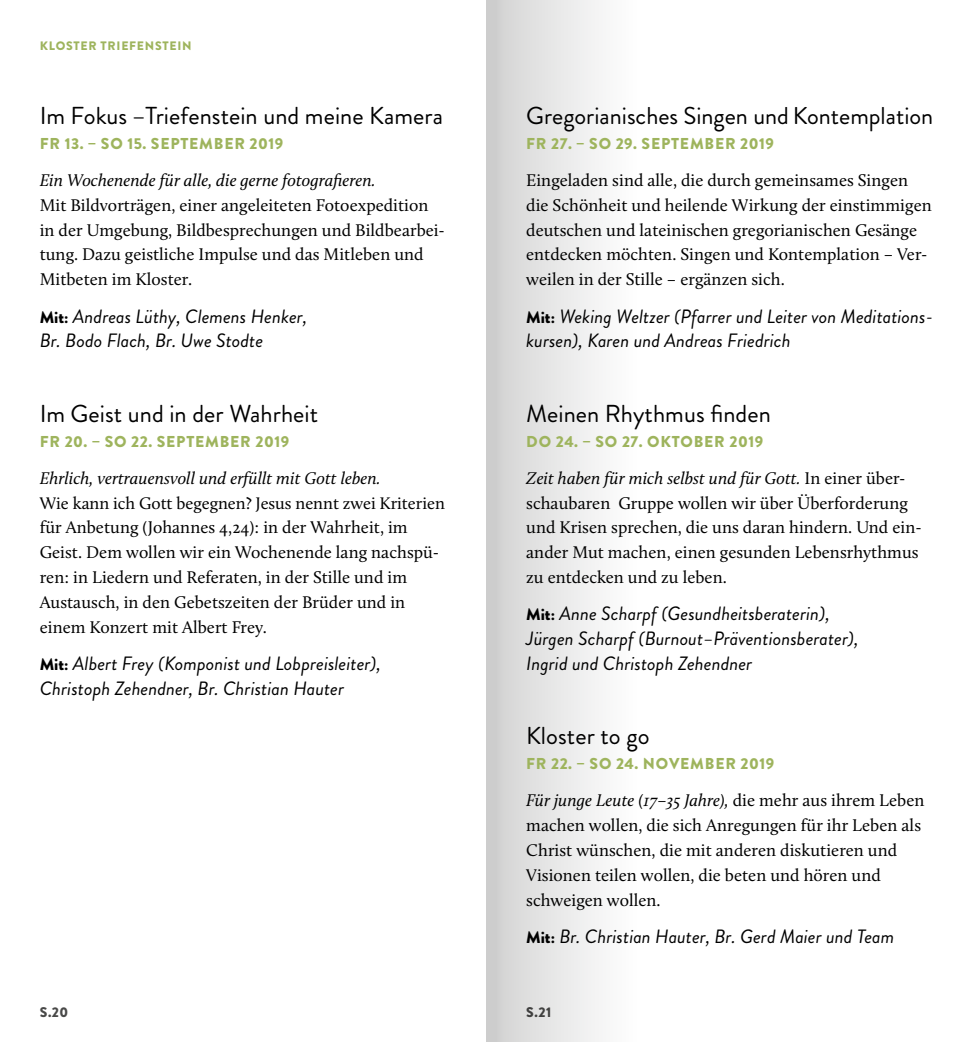
<style>
.page{position:relative;width:973px;height:1042px;background:#fff}
.page>*{position:absolute;margin:0;border:0;box-sizing:border-box;transform-origin:0 0}
.t1{font:24.5px "Brandon Grotesque";letter-spacing:.005em;color:#000}
.t2{font:24.32px "Brandon Grotesque";color:#000}
.t3{font:italic 19.25px/24.8px "Brandon Grotesque";letter-spacing:.005em;color:#000}
.t4{font:17.5px/24.8px "Calluna";color:#000}
.t5{font:italic 17.5px "Calluna";color:#000}
.t6{font:17.32px "Calluna";color:#000}
.t7{font:900 15.75px "Brandon Grotesque";letter-spacing:.05em;color:#9eb45d}
.t8{font:900 14px "Brandon Grotesque";color:#494948}
.t9{font:900 12.25px "Brandon Grotesque";letter-spacing:.06em;color:#9eb45d}
.s1{font-weight:900;font-style:normal;font-size:16.62px}
.s2{font-size:24.5px}
.s3{font-style:italic}
</style>
<div class="page">
<div style="left:486px;top:0;width:161px;height:1042px;background:linear-gradient(to right,#d0d0d0,#fff)"></div>
<p class="t9" style="left:40px;top:37px;width:153px">KLOSTER TRIEFENSTEIN</p>
<h1 class="t1" style="left:40px;top:99px;width:405px">Im Fokus –Triefenstein und meine Kamera</h1>
<p class="t7" style="left:40px;top:132px;width:245px">FR 13. – SO 15. SEPTEMBER 2019</p>
<p class="t5" style="left:40px;top:170px;width:337px">Ein Wochenende für alle, die gerne fotografieren.</p>
<p class="t4" style="left:40px;top:192px;width:406px">Mit Bildvorträgen, einer angeleiteten Fotoexpedition in der Umgebung, Bildbesprechungen und Bildbearbei&shy;tung. Dazu geistliche Impulse und das Mitleben und Mitbeten im Kloster.</p>
<p class="t3" style="left:40px;top:304px;width:269px"><span class="s1">Mit:</span> Andreas Lüthy, Clemens Henker,<br>Br. Bodo Flach, Br. Uwe Stodte</p>
<h1 class="t1" style="left:40px;top:396px;width:280px">Im Geist und in der Wahrheit</h1>
<p class="t7" style="left:40px;top:430px;width:251px">FR 20. – SO 22. SEPTEMBER 2019</p>
<p class="t5" style="left:40px;top:467px;width:342px">Ehrlich, vertrauensvoll und erfüllt mit Gott leben.</p>
<p class="t6" style="left:40px;top:492px;width:406px">Wie kann ich Gott begegnen? Jesus nennt zwei Kriterien</p>
<p class="t4" style="left:40px;top:515px;width:401px">für Anbetung (Johannes 4,24): in der Wahrheit, im Geist. Dem wollen wir ein Wochenende lang nachspü&shy;ren: in Liedern und Referaten, in der Stille und im Austausch, in den Gebetszeiten der Brüder und in einem Konzert mit Albert Frey.</p>
<p class="t3" style="left:40px;top:651px;width:343px"><span class="s1">Mit:</span> Albert Frey (Komponist und Lobpreisleiter),<br>Christoph Zehendner, Br. Christian Hauter</p>
<h2 class="t2" style="left:526px;top:99px;width:408px"><span class="s2">G</span>regorianisches Singen und Kontemplation</h2>
<p class="t7" style="left:526px;top:132px;width:249px">FR 27. – SO 29. SEPTEMBER 2019</p>
<p class="t4" style="left:526px;top:168px;width:407px">Eingeladen sind alle, die durch gemeinsames Singen die Schönheit und heilende Wirkung der einstimmigen deutschen und lateinischen gregorianischen Gesänge entdecken möchten. Singen und Kontemplation – Ver&shy;weilen in der Stille – ergänzen sich.</p>
<p class="t3" style="left:526px;top:304px;width:408px"><span class="s1">Mit:</span> Weking Weltzer (Pfarrer und Leiter von Meditations&shy;kursen), Karen und Andreas Friedrich</p>
<h1 class="t1" style="left:526px;top:396px;width:246px">Meinen Rhythmus finden</h1>
<p class="t7" style="left:526px;top:430px;width:238px">DO 24. – SO 27. OKTOBER 2019</p>
<p class="t4" style="left:526px;top:465px;width:397px"><span class="s3">Zeit haben für mich selbst und für Gott.</span> In einer über&shy;schaubaren Gruppe wollen wir über Überforderung und Krisen sprechen, die uns daran hindern. Und ein&shy;ander Mut machen, einen gesunden Lebensrhythmus zu entdecken und zu leben.</p>
<p class="t3" style="left:526px;top:601px;width:334px"><span class="s1">Mit:</span> Anne Scharpf (Gesundheitsberaterin),<br>Jürgen Scharpf (Burnout–Präventionsberater),<br>Ingrid und Christoph Zehendner</p>
<h1 class="t1" style="left:526px;top:719px;width:125px">Kloster to go</h1>
<p class="t7" style="left:526px;top:752px;width:249px">FR 22. – SO 24. NOVEMBER 2019</p>
<p class="t4" style="left:526px;top:788px;width:400px"><span class="s3">Für junge Leute (17–35 Jahre),</span> die mehr aus ihrem Leben machen wollen, die sich Anregungen für ihr Leben als Christ wünschen, die mit anderen diskutieren und Visionen teilen wollen, die beten und hören und schweigen wollen.</p>
<p class="t3" style="left:526px;top:924px;width:369px"><span class="s1">Mit:</span> Br. Christian Hauter, Br. Gerd Maier und Team</p>
<p class="t8" style="left:40px;top:1002px;width:30px">S.20</p>
<p class="t8" style="left:526px;top:1002px;width:26px">S.21</p>
</div>
